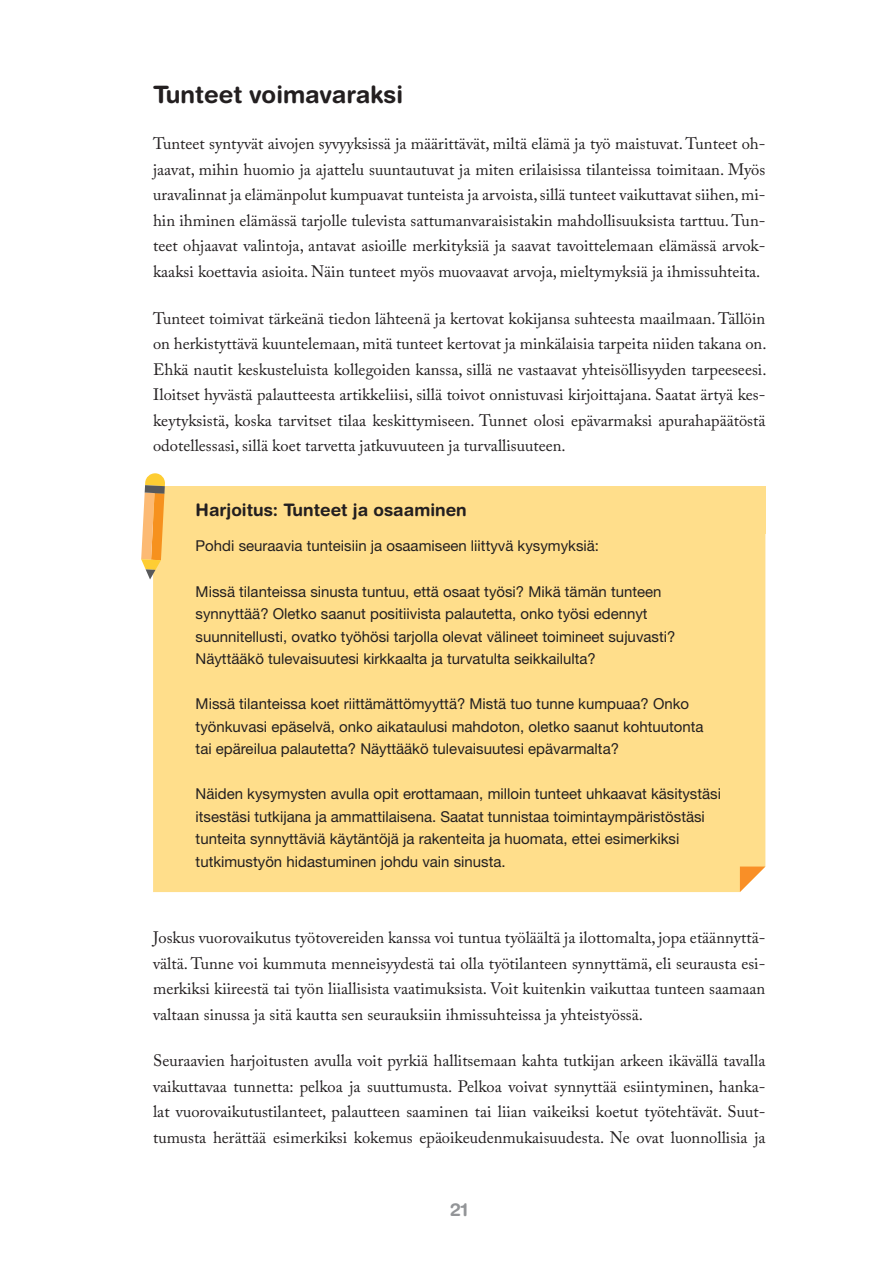
<style>
.page{position:relative;width:893px;height:1263px;background:#fff}
.page>*{position:absolute;margin:0;border:0;box-sizing:border-box;transform-origin:0 0}
.OTS_2{font:700 24px "Helvetica Rounded LT Std";color:#231f20}
.t1{font:700 18px "Helvetica Rounded LT Std";color:#939598}
.HARJOISTUS_otsikko{font:700 17.25px "Helvetica Rounded LT Std";color:#231f20}
.LEIPA{font:16.5px/25.5px "Adobe Caslon Pro";color:#231f20;text-align:justify}
.HARJOITUS_leipa{font:15px/22.5px "Helvetica Neue LT Std";color:#231f20}
</style>
<div class="page">
<div style="left:153px;top:487px;width:612px;height:47px;background:#ffde8b"></div>
<div style="left:153px;top:534px;width:612px;height:358px;background:#ffde8b"></div>
<svg style="left:141px;top:473px;width:24px;height:106px;background:#eeb96a"></svg>
<svg style="left:740px;top:866px;width:25px;height:26px"></svg>
<p class="OTS_2" style="left:153px;top:80px;width:251px">Tunteet voimavaraksi</p>
<p class="LEIPA" style="left:153px;top:131px;width:614px">Tunteet syntyvät aivojen syvyyksissä ja määrittävät, miltä elämä ja työ maistuvat. Tunteet oh&shy;jaavat, mihin huomio ja ajattelu suuntautuvat ja miten erilaisissa tilanteissa toimitaan. Myös uravalinnat ja elämänpolut kumpuavat tunteista ja arvoista, sillä tunteet vaikuttavat siihen, mi&shy;hin ihminen elämässä tarjolle tulevista sattumanvaraisistakin mahdollisuuksista tarttuu. Tun&shy;teet ohjaavat valintoja, antavat asioille merkityksiä ja saavat tavoittelemaan elämässä arvok&shy;kaaksi koettavia asioita. Näin tunteet myös muovaavat arvoja, mieltymyksiä ja ihmissuhteita.</p>
<p class="LEIPA" style="left:153px;top:305px;width:615px">Tunteet toimivat tärkeänä tiedon lähteenä ja kertovat kokijansa suhteesta maailmaan. Tällöin on herkistyttävä kuuntelemaan, mitä tunteet kertovat ja minkälaisia tarpeita niiden takana on.<br>Ehkä nautit keskusteluista kollegoiden kanssa, sillä ne vastaavat yhteisöllisyyden tarpeeseesi.<br>Iloitset hyvästä palautteesta artikkeliisi, sillä toivot onnistuvasi kirjoittajana. Saatat ärtyä kes&shy;keytyksistä, koska tarvitset tilaa keskittymiseen. Tunnet olosi epävarmaksi apurahapäätöstä odotellessasi, sillä koet tarvetta jatkuvuuteen ja turvallisuuteen.</p>
<p class="HARJOISTUS_otsikko" style="left:196px;top:500px;width:273px">Harjoitus: Tunteet ja osaaminen</p>
<p class="HARJOITUS_leipa" style="left:196px;top:535px;width:405px">Pohdi seuraavia tunteisiin ja osaamiseen liittyvä kysymyksiä:</p>
<p class="HARJOITUS_leipa" style="left:196px;top:580px;width:481px">Missä tilanteissa sinusta tuntuu, että osaat työsi? Mikä tämän tunteen synnyttää? Oletko saanut positiivista palautetta, onko työsi edennyt suunnitellusti, ovatko työhösi tarjolla olevat välineet toimineet sujuvasti?<br>Näyttääkö tulevaisuutesi kirkkaalta ja turvatulta seikkailulta?</p>
<p class="HARJOITUS_leipa" style="left:196px;top:692px;width:509px">Missä tilanteissa koet riittämättömyyttä? Mistä tuo tunne kumpuaa? Onko työnkuvasi epäselvä, onko aikataulusi mahdoton, oletko saanut kohtuutonta tai epäreilua palautetta? Näyttääkö tulevaisuutesi epävarmalta?</p>
<p class="HARJOITUS_leipa" style="left:196px;top:782px;width:527px">Näiden kysymysten avulla opit erottamaan, milloin tunteet uhkaavat käsitystäsi itsestäsi tutkijana ja ammattilaisena. Saatat tunnistaa toimintaympäristöstäsi tunteita synnyttäviä käytäntöjä ja rakenteita ja huomata, ettei esimerkiksi tutkimustyön hidastuminen johdu vain sinusta.</p>
<p class="LEIPA" style="left:153px;top:925px;width:614px">Joskus vuorovaikutus työtovereiden kanssa voi tuntua työläältä ja ilottomalta, jopa etäännyttä&shy;vältä. Tunne voi kummuta menneisyydestä tai olla työtilanteen synnyttämä, eli seurausta esi&shy;merkiksi kiireestä tai työn liiallisista vaatimuksista. Voit kuitenkin vaikuttaa tunteen saamaan valtaan sinussa ja sitä kautta sen seurauksiin ihmissuhteissa ja yhteistyössä.</p>
<p class="LEIPA" style="left:153px;top:1048px;width:614px">Seuraavien harjoitusten avulla voit pyrkiä hallitsemaan kahta tutkijan arkeen ikävällä tavalla vaikuttavaa tunnetta: pelkoa ja suuttumusta. Pelkoa voivat synnyttää esiintyminen, hanka&shy;lat vuorovaikutustilanteet, palautteen saaminen tai liian vaikeiksi koetut työtehtävät. Suut&shy;tumusta herättää esimerkiksi kokemus epäoikeudenmukaisuudesta. Ne ovat luonnollisia ja</p>
<p class="t1" style="left:450px;top:1199px;width:19px">21</p>
</div>
